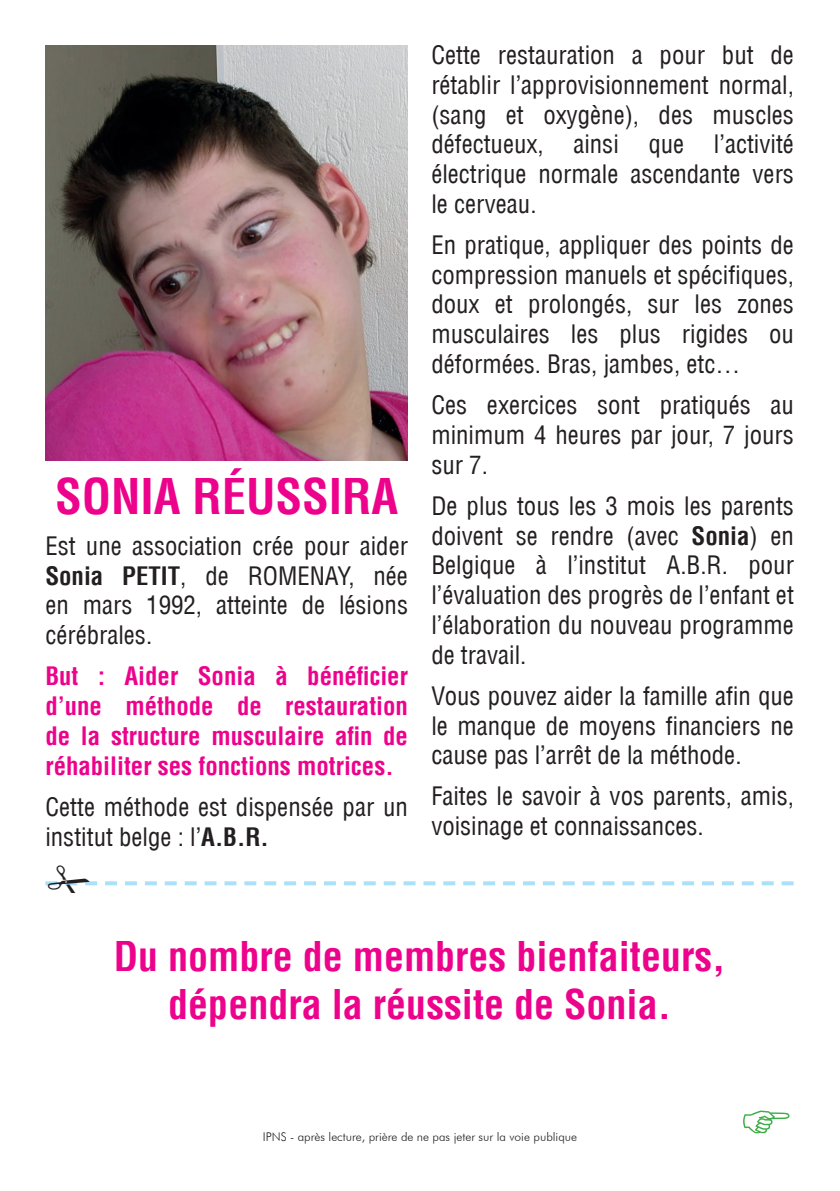
<style>
.page{position:relative;width:840px;height:1191px;background:#fff}
.page>*{position:absolute;margin:0;border:0;box-sizing:border-box;transform-origin:0 0}
.t1{font:700 condensed 48px "Helvetica LT";color:#ed028c}
.t2{font:700 condensed 40px/48px "Helvetica LT";color:#ed028c;text-align:center}
.t3{font:condensed 24.8px/29.8px "Helvetica LT";color:#231f20;text-align:justify}
.t4{font:700 condensed 24.8px/29.8px "Helvetica LT";color:#ed028c;text-align:justify}
.t5{font:300 12px "Futura BT";color:#231f20}
.s1{font-weight:700}
</style>
<div class="page">
<img style="left:45px;top:45px;width:363px;height:416px">
<svg style="left:45px;top:881px;width:748px;height:5px"></svg>
<h1 class="t1" style="left:55px;top:466px;width:344px">SONIA RÉUSSIRA</h1>
<p class="t3" style="left:45px;top:531px;width:364px">Est une association crée pour aider <span class="s1">Sonia PETIT</span>, de ROMENAY, née en mars 1992, atteinte de lésions cérébrales.</p>
<p class="t4" style="left:45px;top:661px;width:364px">But : Aider Sonia à bénéficier d’une méthode de restauration de la structure musculaire afin de réhabiliter ses fonctions motrices.</p>
<p class="t3" style="left:45px;top:791px;width:364px">Cette méthode est dispensée par un institut belge : l’<span class="s1">A.B.R.</span></p>
<p class="t3" style="left:431px;top:40px;width:364px">Cette restauration a pour but de rétablir l’approvisionnement normal, (sang et oxygène), des muscles défectueux, ainsi que l’activité électrique normale ascendante vers le cerveau.</p>
<p class="t3" style="left:431px;top:230px;width:364px">En pratique, appliquer des points de compression manuels et spécifiques, doux et prolongés, sur les zones musculaires les plus rigides ou déformées. Bras, jambes, etc…</p>
<p class="t3" style="left:431px;top:390px;width:364px">Ces exercices sont pratiqués au minimum 4 heures par jour, 7 jours sur 7.</p>
<p class="t3" style="left:431px;top:491px;width:364px">De plus tous les 3 mois les parents doivent se rendre (avec <span class="s1">Sonia</span>) en Belgique à l’institut A.B.R. pour l’évaluation des progrès de l’enfant et l’élaboration du nouveau programme de travail.</p>
<p class="t3" style="left:431px;top:680px;width:364px">Vous pouvez aider la famille afin que le manque de moyens financiers ne cause pas l’arrêt de la méthode.</p>
<p class="t3" style="left:431px;top:781px;width:364px">Faites le savoir à vos parents, amis, voisinage et connaissances.</p>
<h2 class="t2" style="left:114px;top:932px;width:613px">Du nombre de membres bienfaiteurs, dépendra la réussite de Sonia.</h2>
<p class="t5" style="left:263px;top:1129px;width:315px">IPNS - après lecture, prière de ne pas jeter sur la voie publique</p>
</div>
